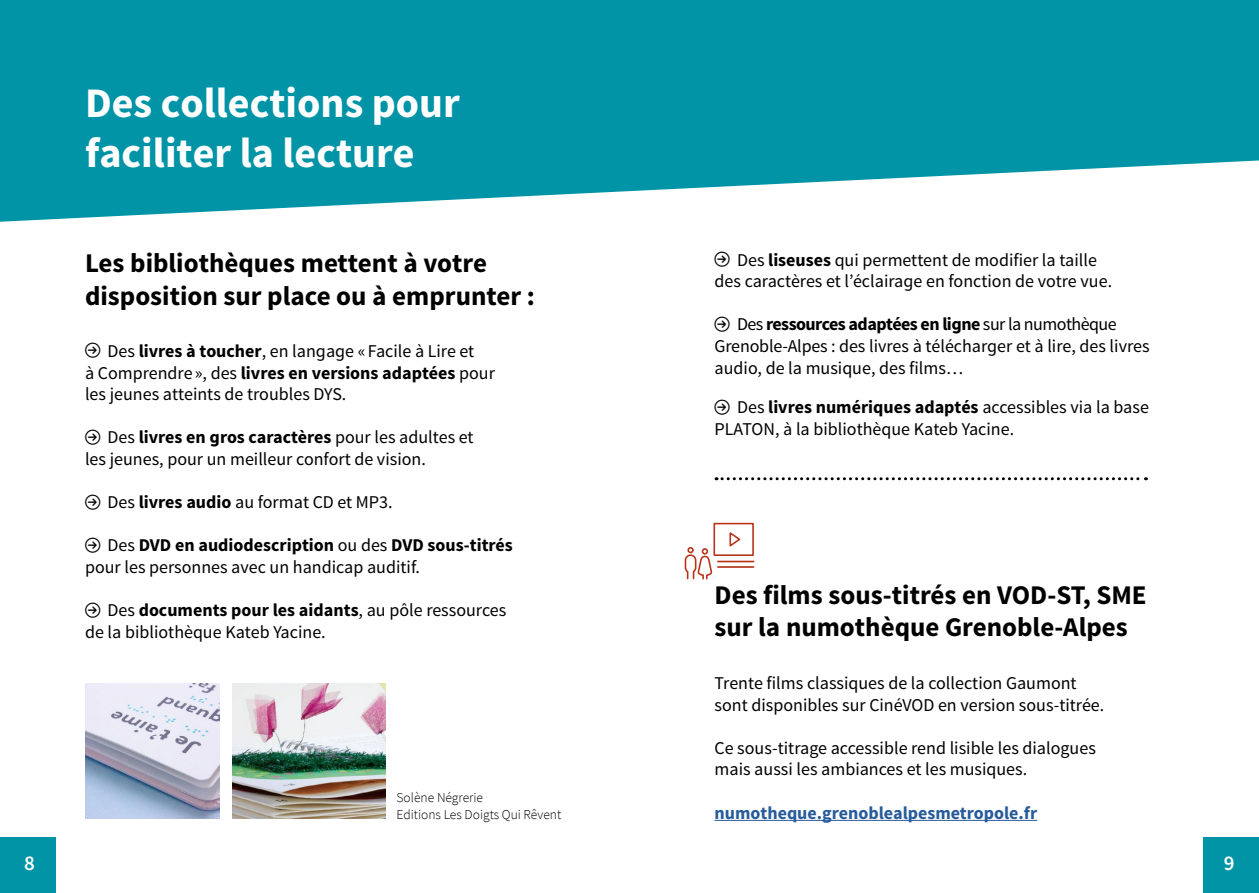
<style>
.page{position:relative;width:1259px;height:893px;background:#fff}
.page>*{position:absolute;margin:0;border:0;box-sizing:border-box;transform-origin:0 0}
.t1{font:42.15px/50.6px "Source Sans Variable";color:#fff}
.t2{font:700 27px/32.4px "Source Sans Pro";color:#000}
.t3{font:600 21px "Source Sans Pro";color:#fff}
.t4{font:18px/21.6px "Source Sans Pro";color:#000}
.t5{font:700 18px "Source Sans Pro";color:#275b9b}
.t6{font:300 13.5px/16.2px "Source Sans Pro";color:#000}
.s1{font-family:"Arrowstfb";font-size:15px}
.s2{font-weight:700}
</style>
<div class="page">
<svg style="left:0;top:0;width:1259px;height:222px;background:#23a2b2"></svg>
<div style="left:0;top:838px;width:55px;height:55px;background:#0094a6"></div>
<div style="left:1203px;top:838px;width:56px;height:55px;background:#0094a6"></div>
<svg style="left:716px;top:477px;width:430px;height:3px"></svg>
<hr style="left:714px;top:820px;width:323px;height:1px;background:#275b9b">
<svg style="left:684px;top:522px;width:70px;height:58px"></svg>
<hr style="left:718px;top:561px;width:35px;height:1px;background:#b83318">
<hr style="left:718px;top:566px;width:35px;height:2px;background:#b83318">
<img style="left:85px;top:684px;width:135px;height:135px">
<img style="left:233px;top:684px;width:152px;height:135px">
<h1 class="t1" style="left:85px;top:78px;width:376px">Des collections pour faciliter la lecture</h1>
<h2 class="t2" style="left:85px;top:248px;width:451px">Les bibliothèques mettent à votre disposition sur place ou à emprunter :</h2>
<p class="t4" style="left:85px;top:340px;width:411px"><span class="s1">N</span> Des <span class="s2">livres à toucher</span>, en langage « Facile à Lire et<br>à Comprendre », des <span class="s2">livres en versions adaptées</span> pour les jeunes atteints de troubles DYS.</p>
<p class="t4" style="left:85px;top:427px;width:390px"><span class="s1">N</span> Des <span class="s2">livres en gros caractères</span> pour les adultes et les jeunes, pour un meilleur confort de vision.</p>
<p class="t4" style="left:85px;top:492px;width:309px"><span class="s1">N</span> Des <span class="s2">livres audio</span> au format CD et MP3.</p>
<p class="t4" style="left:85px;top:535px;width:429px"><span class="s1">N</span> Des <span class="s2">DVD en audiodescription</span> ou des <span class="s2">DVD sous-titrés </span>pour les personnes avec un handicap auditif.</p>
<p class="t4" style="left:85px;top:600px;width:423px"><span class="s1">N</span> Des <span class="s2">documents pour les aidants</span>, au pôle ressources de la bibliothèque Kateb Yacine.</p>
<p class="t3" style="left:24px;top:850px;width:12px">8</p>
<p class="t6" style="left:396px;top:790px;width:166px">Solène Négrerie<br>Editions Les Doigts Qui Rêvent</p>
<p class="t4" style="left:714px;top:249px;width:399px"><span class="s1">N</span> Des <span class="s2">liseuses</span> qui permettent de modifier la taille des caractères et l’éclairage en fonction de votre vue.</p>
<p class="t4" style="left:714px;top:314px;width:436px"><span class="s1">N</span> Des <span class="s2">ressources adaptées en ligne</span> sur la numothèque<br>Grenoble-Alpes : des livres à télécharger et à lire, des livres audio, de la musique, des films…</p>
<p class="t4" style="left:714px;top:397px;width:436px"><span class="s1">N</span> Des <span class="s2">livres numériques adaptés</span> accessibles via la base<br>PLATON, à la bibliothèque Kateb Yacine.</p>
<h2 class="t2" style="left:714px;top:580px;width:433px">Des films sous-titrés en VOD-ST, SME sur la numothèque Grenoble-Alpes</h2>
<p class="t4" style="left:714px;top:672px;width:391px">Trente films classiques de la collection Gaumont sont disponibles sur CinéVOD en version sous-titrée.</p>
<p class="t4" style="left:714px;top:737px;width:383px">Ce sous-titrage accessible rend lisible les dialogues mais aussi les ambiances et les musiques.</p>
<p class="t5" style="left:714px;top:801px;width:324px">numotheque.grenoblealpesmetropole.fr</p>
<p class="t3" style="left:1224px;top:850px;width:12px">9</p>
</div>
